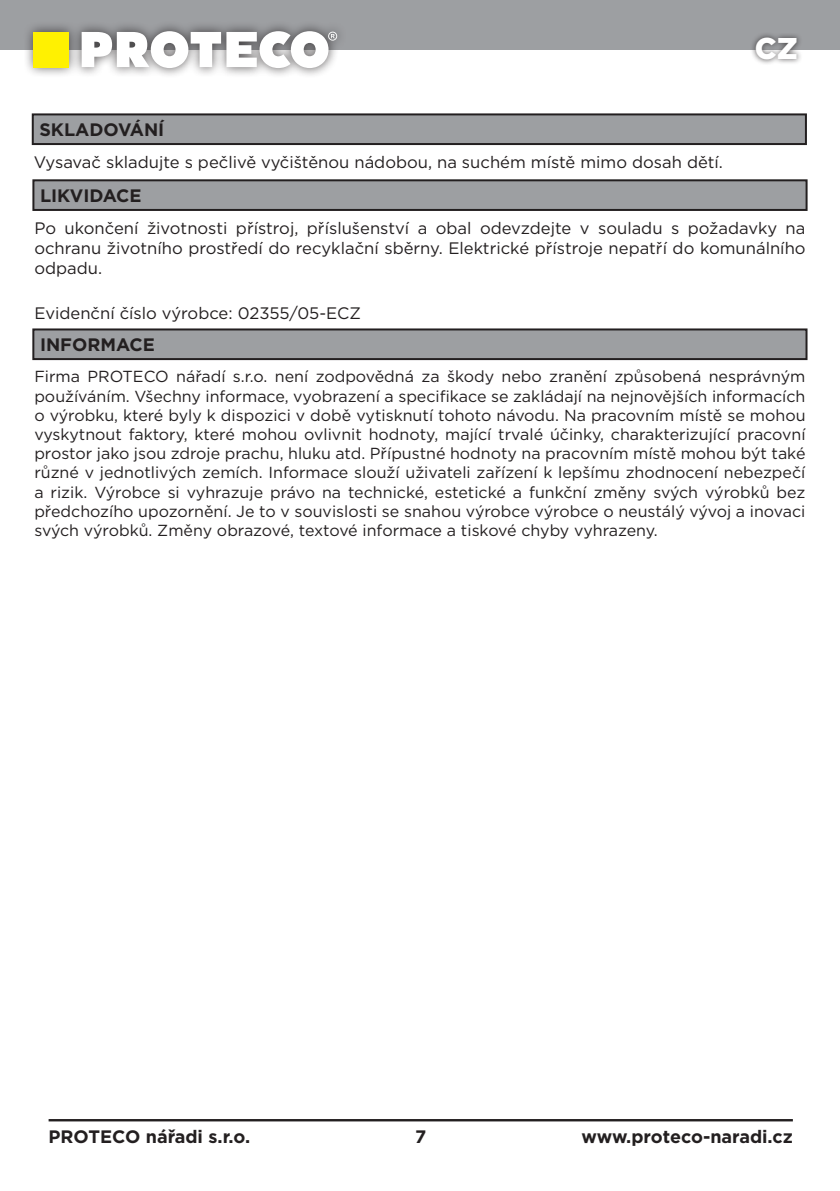
<style>
.page{position:relative;width:840px;height:1191px;background:#fff}
.page>*{position:absolute;margin:0;border:0;box-sizing:border-box;transform-origin:0 0}
.t1{font:900 30px "Gotham";color:#fff}
.t2{font:700 18px "Gotham";color:#231f20}
.t3{font:16.6px/20px "Gotham";color:#231f20;text-align:justify}
.t4{font:16px/19.2px "Gotham";letter-spacing:-.015em;color:#231f20;text-align:justify}
</style>
<div class="page">
<div style="left:0;top:0;width:839px;height:50px;background:#9d9fa2"></div>
<div style="left:23px;top:21px;width:324px;height:57px;background:#231f20;opacity:.75"></div>
<div style="left:34px;top:32px;width:35px;height:35px;background:#fff101"></div>
<svg style="left:82px;top:31px;width:255px;height:37px"></svg>
<div style="left:749px;top:32px;width:53px;height:34px;background:#231f20;opacity:.75"></div>
<hr style="left:49px;top:1119px;width:743px;height:2px;background:#231f20">
<div style="left:33px;top:114px;width:772px;height:30px;background:#9d9fa2"></div>
<div style="left:32px;top:113px;width:774px;height:32px;border:2px solid #231f20"></div>
<div style="left:33px;top:180px;width:773px;height:30px;background:#9d9fa2"></div>
<div style="left:32px;top:179px;width:775px;height:32px;border:2px solid #231f20"></div>
<div style="left:33px;top:329px;width:773px;height:30px;background:#9d9fa2"></div>
<div style="left:32px;top:328px;width:775px;height:32px;border:2px solid #231f20"></div>
<h1 class="t1" style="left:754px;top:28px;width:44px">CZ</h1>
<p class="t2" style="left:39px;top:118px;width:126px">SKLADOVÁNÍ</p>
<p class="t3" style="left:34px;top:152px;width:690px">Vysavač skladujte s pečlivě vyčištěnou nádobou, na suchém místě mimo dosah dětí.</p>
<p class="t2" style="left:40px;top:184px;width:103px">LIKVIDACE</p>
<p class="t3" style="left:34px;top:217px;width:772px">Po ukončení životnosti přístroj, příslušenství a obal odevzdejte v souladu s požadavky na ochranu životního prostředí do recyklační sběrny. Elektrické přístroje nepatří do komunálního odpadu.</p>
<p class="t3" style="left:34px;top:303px;width:328px">Evidenční číslo výrobce: 02355/05-ECZ</p>
<p class="t2" style="left:40px;top:333px;width:116px">INFORMACE</p>
<p class="t4" style="left:34px;top:367px;width:772px">Firma PROTECO nářadí s.r.o. není zodpovědná za škody nebo zranění způsobená nesprávným používáním. Všechny informace, vyobrazení a specifikace se zakládají na nejnovějších informacích o výrobku, které byly k dispozici v době vytisknutí tohoto návodu. Na pracovním místě se mohou vyskytnout faktory, které mohou ovlivnit hodnoty, mající trvalé účinky, charakterizující pracovní prostor jako jsou zdroje prachu, hluku atd. Přípustné hodnoty na pracovním místě mohou být také různé v jednotlivých zemích. Informace slouží uživateli zařízení k lepšímu zhodnocení nebezpečí a rizik. Výrobce si vyhrazuje právo na technické, estetické a funkční změny svých výrobků bez předchozího upozornění. Je to v souvislosti se snahou výrobce výrobce o neustálý vývoj a inovaci svých výrobků. Změny obrazové, textové informace a tiskové chyby vyhrazeny.</p>
<p class="t2" style="left:49px;top:1124px;width:203px">PROTECO nářadi s.r.o.</p>
<p class="t2" style="left:415px;top:1124px;width:13px">7</p>
<p class="t2" style="left:581px;top:1124px;width:213px">www.proteco-naradi.cz</p>
</div>
